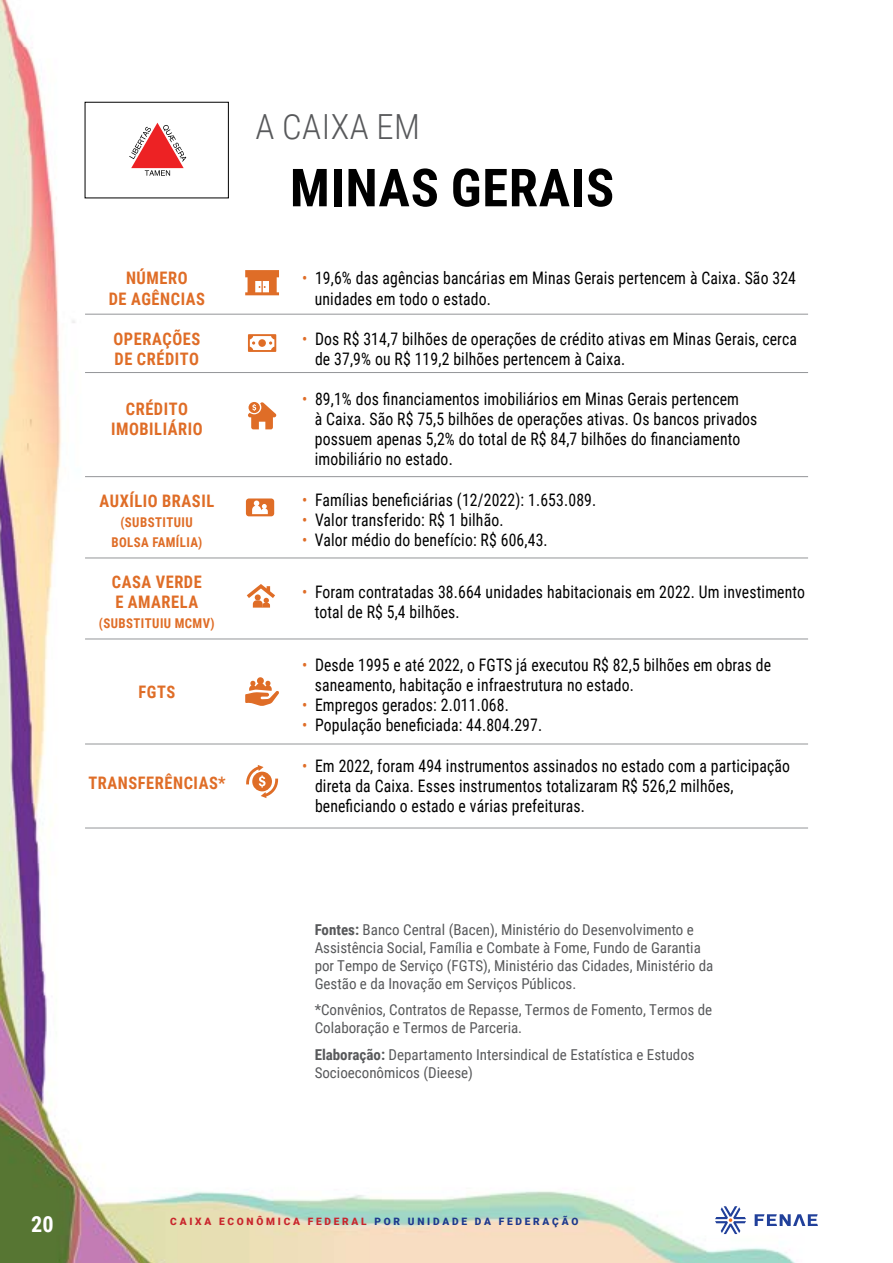
<style>
.page{position:relative;width:893px;height:1263px;background:#fff}
.page>*{position:absolute;margin:0;border:0;box-sizing:border-box;transform-origin:0 0}
.t1{font:700 52.5px "Roboto Condensed";letter-spacing:.015em;color:#000}
.t2{font:300 34.65px "Roboto Condensed";letter-spacing:.015em;color:#58595b}
.t3{font:700 22.2px "Roboto Condensed";color:#fff}
.t4{font:17.25px/20.1px "Roboto Condensed";letter-spacing:.01em;color:#000;scale:.91 1}
.t5{font:700 17.25px/20.1px "Roboto Condensed";letter-spacing:.035em;color:#df6d27;text-align:center;scale:.95 1}
.t6{font:15px/18px "Roboto Condensed";color:#58595b}
.t7{font:700 13.5px/20.1px "Roboto Condensed";letter-spacing:.035em;color:#df6d27;text-align:center;scale:.95 1}
.t8{font:900 10.2px "Roboto";letter-spacing:.27em;color:#c9252c}
.s1{color:#df6d27}
.s2{font-weight:700}
.s3{color:#1e398d}
</style>
<div class="page">
<img style="left:0;top:0;width:808px;height:1263px">
<svg style="left:715px;top:1206px;width:31px;height:28px"></svg>
<svg style="left:755px;top:1214px;width:63px;height:12px"></svg>
<div style="left:85px;top:102px;width:143px;height:92px;background:#fff"></div>
<svg style="left:129px;top:123px;width:57px;height:53px"></svg>
<svg style="left:245px;top:270px;width:34px;height:25px"></svg>
<svg style="left:248px;top:334px;width:28px;height:18px"></svg>
<svg style="left:247px;top:402px;width:30px;height:27px"></svg>
<svg style="left:245px;top:677px;width:34px;height:29px"></svg>
<svg style="left:246px;top:765px;width:32px;height:33px"></svg>
<hr style="left:85px;top:314px;width:723px;height:1px;background:#939598">
<hr style="left:85px;top:372px;width:723px;height:1px;background:#939598">
<hr style="left:85px;top:476px;width:723px;height:1px;background:#939598">
<hr style="left:85px;top:558px;width:723px;height:1px;background:#939598">
<hr style="left:85px;top:639px;width:723px;height:1px;background:#939598">
<hr style="left:85px;top:744px;width:723px;height:1px;background:#939598">
<hr style="left:85px;top:828px;width:723px;height:1px;background:#939598">
<svg style="left:246px;top:498px;width:28px;height:18px"></svg>
<svg style="left:247px;top:584px;width:28px;height:24px"></svg>
<p class="t5" style="left:109px;top:268px;width:103px">NÚMERO<br>DE AGÊNCIAS</p>
<p class="t5" style="left:113px;top:328px;width:93px;text-align:left">OPERAÇÕES<br>DE CRÉDITO</p>
<p class="t5" style="left:111px;top:398px;width:98px">CRÉDITO<br>IMOBILIÁRIO</p>
<p class="t5" style="left:100px;top:490px;width:122px">AUXÍLIO BRASIL</p>
<p class="t7" style="left:111px;top:512px;width:97px">(SUBSTITUIU<br>BOLSA FAMÍLIA)</p>
<p class="t5" style="left:112px;top:571px;width:96px;text-align:left">CASA VERDE<br>E AMARELA</p>
<p class="t7" style="left:99px;top:612px;width:123px">(SUBSTITUIU MCMV)</p>
<p class="t5" style="left:138px;top:681px;width:40px">FGTS</p>
<p class="t5" style="left:88px;top:772px;width:146px">TRANSFERÊNCIAS*</p>
<h2 class="t2" style="left:256px;top:102px;width:166px">A CAIXA EM</h2>
<h1 class="t1" style="left:290px;top:151px;width:326px">MINAS GERAIS</h1>
<p class="t4" style="left:315px;top:268px;width:530px;text-indent:-13px"><span class="s1">•</span> 19,6% das agências bancárias em Minas Gerais pertencem à Caixa. São 324 unidades em todo o estado.</p>
<p class="t4" style="left:315px;top:328px;width:531px;text-indent:-13px"><span class="s1">•</span> Dos R$ 314,7 bilhões de operações de crédito ativas em Minas Gerais, cerca de 37,9% ou R$ 119,2 bilhões pertencem à Caixa.</p>
<p class="t4" style="left:315px;top:388px;width:488px;text-indent:-13px"><span class="s1">•</span> 89,1% dos financiamentos imobiliários em Minas Gerais pertencem<br>à Caixa. São R$ 75,5 bilhões de operações ativas. Os bancos privados possuem apenas 5,2% do total de R$ 84,7 bilhões do financiamento imobiliário no estado.</p>
<p class="t4" style="left:302px;top:489px;width:325px"><span class="s1">•</span> Famílias beneficiárias (12/2022): 1.653.089.</p>
<p class="t4" style="left:302px;top:509px;width:223px"><span class="s1">•</span> Valor transferido: R$ 1 bilhão.</p>
<p class="t4" style="left:302px;top:529px;width:271px"><span class="s1">•</span> Valor médio do benefício: R$ 606,43.</p>
<p class="t4" style="left:315px;top:581px;width:540px;text-indent:-13px"><span class="s1">•</span> Foram contratadas 38.664 unidades habitacionais em 2022. Um investimento total de R$ 5,4 bilhões.</p>
<p class="t4" style="left:315px;top:654px;width:503px;text-indent:-13px"><span class="s1">•</span> Desde 1995 e até 2022, o FGTS já executou R$ 82,5 bilhões em obras de saneamento, habitação e infraestrutura no estado.</p>
<p class="t4" style="left:302px;top:694px;width:229px"><span class="s1">•</span> Empregos gerados: 2.011.068.</p>
<p class="t4" style="left:302px;top:715px;width:265px"><span class="s1">•</span> População beneficiada: 44.804.297.</p>
<p class="t4" style="left:315px;top:755px;width:523px;text-indent:-13px"><span class="s1">•</span> Em 2022, foram 494 instrumentos assinados no estado com a participação direta da Caixa. Esses instrumentos totalizaram R$ 526,2 milhões, beneficiando o estado e várias prefeituras.</p>
<p class="t6" style="left:315px;top:920px;width:400px"><span class="s2">Fontes:</span> Banco Central (Bacen), Ministério do Desenvolvimento e Assistência Social, Família e Combate à Fome, Fundo de Garantia por Tempo de Serviço (FGTS), Ministério das Cidades, Ministério da Gestão e da Inovação em Serviços Públicos.</p>
<p class="t6" style="left:315px;top:1000px;width:399px">*Convênios, Contratos de Repasse, Termos de Fomento, Termos de<br>Colaboração e Termos de Parceria.</p>
<p class="t6" style="left:315px;top:1045px;width:382px"><span class="s2">Elaboração:</span> Departamento Intersindical de Estatística e Estudos<br>Socioeconômicos (Dieese)</p>
<p class="t3" style="left:31px;top:1208px;width:24px">20</p>
<p class="t8" style="left:170px;top:1214px;width:410px">CAIXA ECONÔMICA FEDERAL <span class="s3">POR UNIDADE DA FEDERAÇÃO</span></p>
</div>
